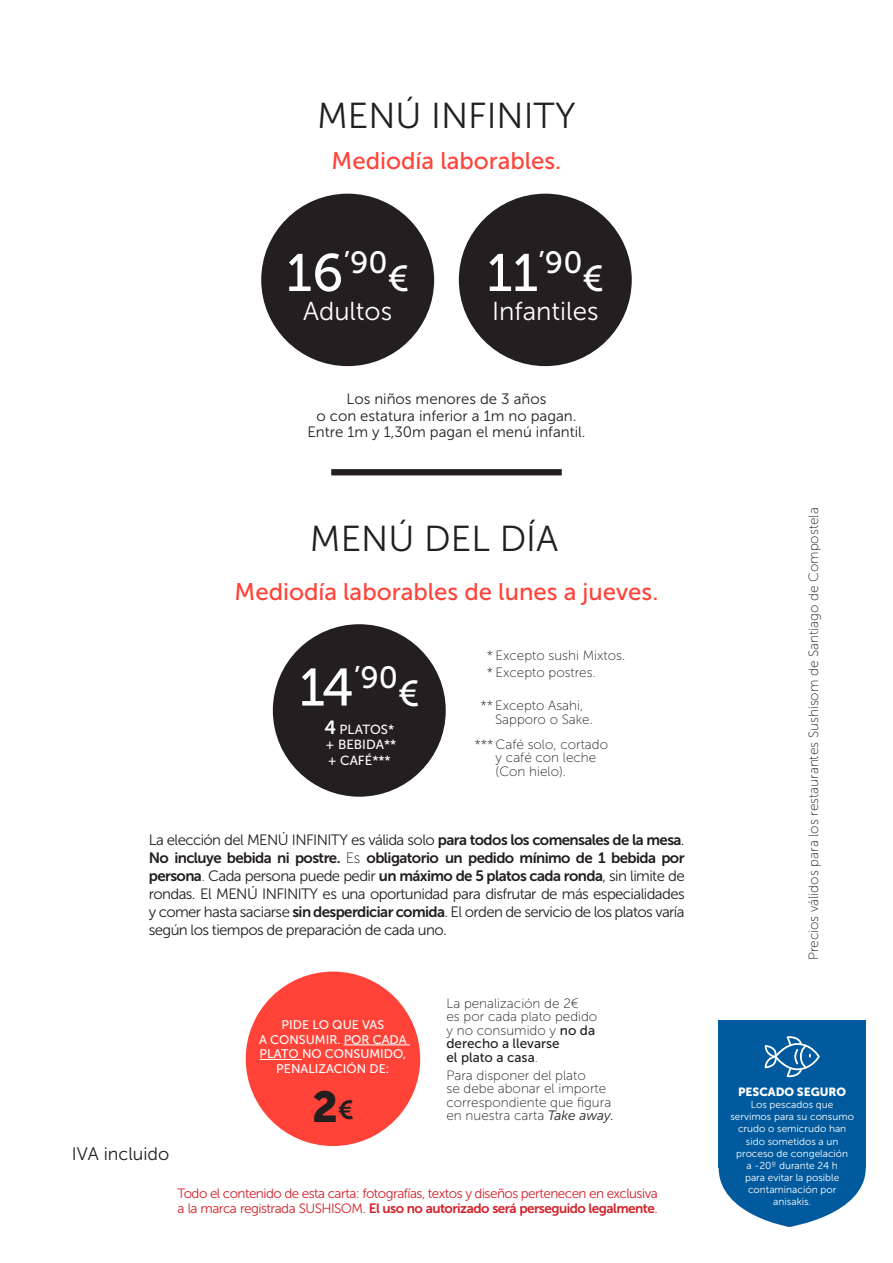
<style>
.page{position:relative;width:893px;height:1263px;background:#fff}
.page>*{position:absolute;margin:0;border:0;box-sizing:border-box;transform-origin:0 0}
.t1{font:43.05px "Museo Sans 900";color:#231f20}
.t2{font:36px "Museo Sans 300";color:#231f20}
.t3{font:36px "Museo Sans 500";color:#fff}
.t4{font:30.75px "Museo Sans 500";color:#fff}
.t5{font:25.95px "Museo Sans 300";color:#fff}
.t6{font:24px "Museo Sans 500";color:#ff4338}
.t7{font:18px "Museo Sans 300";color:#231f20}
.t8{font:15px/18px "Museo Sans 300";color:#231f20;text-align:justify}
.t9{font:13.5px/13.5px "Museo Sans 100";color:#231f20}
.t10{font:13.5px/15px "Museo Sans 300";letter-spacing:-.04em;color:#d1232a}
.t11{font:13.2px/15.8px "Museo Sans 500";color:#fff}
.t12{font:12.45px/14.5px "Museo Sans 500";color:#fff;text-align:center}
.t13{font:11.85px "Museo Sans 900";color:#fff}
.t14{font:10.2px/12.1px "Museo Sans 300";color:#fff;text-align:center}
.s1{font-size:52.65px}
.s2{font-family:"Museo Sans 700";font-size:19.05px}
.s3{font-family:"Museo Sans 700"}
.s4{font-family:"Museo Sans 100"}
.s5{font-family:"Museo Sans 700";font-size:26.25px}
.s6{font-family:"Museo Sans 500"}
.s7{font-family:"Museo Sans 300";font-style:italic}
</style>
<div class="page">
<div style="left:331px;top:469px;width:231px;height:6px;background:#231f20"></div>
<div style="left:261px;top:194px;width:173px;height:172px;background:#231f20;border-radius:50%"></div>
<div style="left:459px;top:194px;width:173px;height:172px;background:#231f20;border-radius:50%"></div>
<div style="left:246px;top:971px;width:174px;height:175px;background:#ff4338;border-radius:50%"></div>
<hr style="left:344px;top:1044px;width:66px;height:1px;background:#fff">
<hr style="left:260px;top:1059px;width:42px;height:1px;background:#fff">
<div style="left:273px;top:624px;width:173px;height:173px;background:#231f20;border-radius:50%"></div>
<div style="left:719px;top:1021px;width:147px;height:147px;background:#015a9d"></div>
<svg style="left:719px;top:1036px;width:147px;height:191px"></svg>
<p class="t2" style="left:317px;top:96px;width:260px">MENÚ INFINITY</p>
<p class="t6" style="left:332px;top:148px;width:231px">Mediodía laborables.</p>
<p class="t4" style="left:286px;top:246px;width:103px"><span class="s1">16</span>’90</p>
<p class="t3" style="left:388px;top:259px;width:23px">€</p>
<p class="t5" style="left:303px;top:297px;width:91px">Adultos</p>
<p class="t4" style="left:487px;top:246px;width:97px"><span class="s1">11</span>’90</p>
<p class="t3" style="left:582px;top:259px;width:23px">€</p>
<p class="t5" style="left:492px;top:297px;width:108px">Infantiles</p>
<p class="t8" style="left:307px;top:391px;width:280px;line-height:16.5px;text-align:center">Los niños menores de 3 años<br>o con estatura inferior a 1m no pagan.<br>Entre 1m y 1,30m pagan el menú infantil.</p>
<p class="t2" style="left:310px;top:519px;width:250px">MENÚ DEL DÍA</p>
<p class="t6" style="left:235px;top:579px;width:425px">Mediodía laborables de lunes a jueves.</p>
<p class="t4" style="left:299px;top:661px;width:100px"><span class="s1">14</span>’90</p>
<p class="t3" style="left:398px;top:673px;width:23px">€</p>
<p class="t11" style="left:324px;top:721px;width:73px"><span class="s2">4</span> PLATOS* + BEBIDA** + CAFÉ***</p>
<p class="t9" style="left:487px;top:649px;width:140px">* Excepto sushi Mixtos.</p>
<p class="t9" style="left:487px;top:665px;width:110px">* Excepto postres.</p>
<p class="t9" style="left:495px;top:699px;width:99px;text-indent:-15px">** Excepto Asahi,<br>Sapporo o Sake.</p>
<p class="t9" style="left:496px;top:738px;width:114px;text-indent:-21px">***Café solo, cortado y café con leche (Con hielo).</p>
<p class="t8" style="left:149px;top:830px;width:537px">La elección del MENÚ INFINITY es válida solo <span class="s3">para todos los comensales de la mesa</span>.<br><span class="s3">No incluye bebida ni postre.</span> <span class="s4">Es</span> <span class="s3">obligatorio un pedido mínimo de 1 bebida por persona</span><span class="s4">.</span> Cada persona puede pedir <span class="s3">un máximo de 5 platos cada ronda</span>, sin limite de rondas. El MENÚ INFINITY es una oportunidad para disfrutar de más especialidades y comer hasta saciarse <span class="s3">sin desperdiciar comida</span>. El orden de servicio de los platos varía según los tiempos de preparación de cada uno.</p>
<p class="t7" style="left:72px;top:1144px;width:99px">IVA incluido</p>
<p class="t12" style="left:259px;top:1017px;width:149px">PIDE LO QUE VAS<br>A CONSUMIR. POR CADA<br>PLATO NO CONSUMIDO,<br>PENALIZACIÓN DE:</p>
<p class="t1" style="left:312px;top:1082px;width:43px">2<span class="s5">€</span></p>
<p class="t9" style="left:446px;top:996px;width:152px">La penalización de 2€<br>es por cada plato pedido y no consumido y <span class="s6">no da derecho a llevarse<br>el plato a casa</span>.</p>
<p class="t9" style="left:446px;top:1068px;width:169px">Para disponer del plato<br>se debe abonar el importe correspondiente que figura en nuestra carta <span class="s7">Take away.</span></p>
<p class="t10" style="left:178px;top:1186px;width:482px">Todo el contenido de esta carta: fotografías, textos y diseños pertenecen en exclusiva a la marca registrada SUSHISOM. <span class="s3">El uso no autorizado será perseguido legalmente</span>.</p>
<p class="t9" style="left:807px;top:960px;width:454px;rotate:-90deg">Precios válidos para los restaurantes Sushisom de Santiago de Compostela</p>
<p class="t13" style="left:738px;top:1085px;width:110px">PESCADO SEGURO</p>
<p class="t14" style="left:730px;top:1099px;width:125px">Los pescados que servimos para su consumo crudo o semicrudo han sido sometidos a un proceso de congelación<br>a -20º durante 24 h<br>para evitar la posible contaminación por anisakis.</p>
</div>
